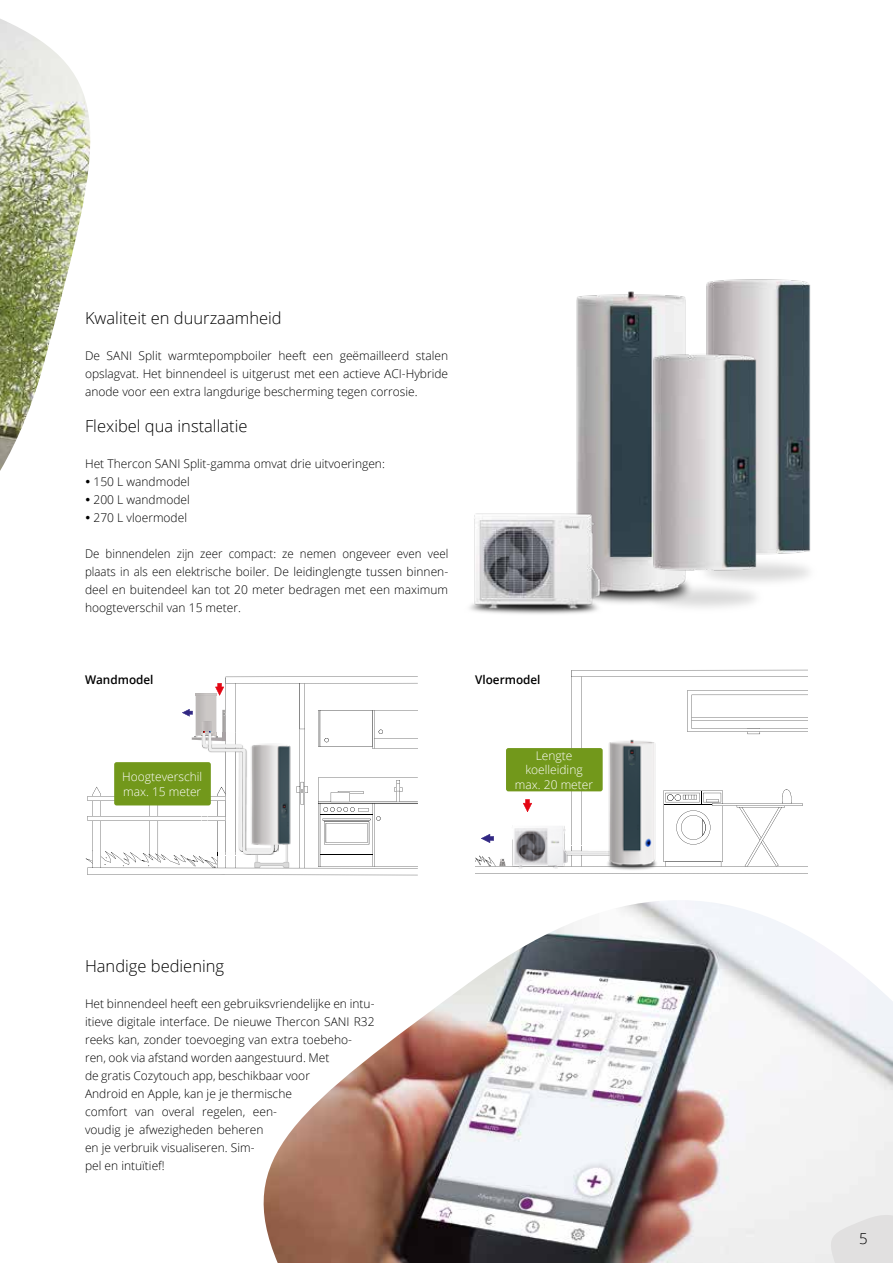
<style>
.page{position:relative;width:893px;height:1263px;background:#fff}
.page>*{position:absolute;margin:0;border:0;box-sizing:border-box;transform-origin:0 0}
.t1{font:300 16.5px "Open Sans";color:#000}
.t2{font:300 15px "Open Sans";color:#000}
.t3{font:300 12px/18px "Open Sans";color:#000}
.t4{font:300 12px/18px "Open Sans";color:#000;text-align:justify;scale:.96 1}
.t5{font:300 12px/14.4px "Open Sans";color:#fff}
.t6{font:600 12px "Open Sans";color:#000}
</style>
<div class="page">
<img style="left:263px;top:900px;width:630px;height:363px">
<svg style="left:824px;top:1206px;width:69px;height:57px;background:#e5e5e5"></svg>
<svg style="left:475px;top:670px;width:333px;height:204px"></svg>
<svg style="left:86px;top:677px;width:332px;height:198px"></svg>
<div style="left:114px;top:762px;width:97px;height:43px;background:#72981b;border-radius:2px"></div>
<img style="left:509px;top:826px;width:62px;height:45px">
<img style="left:235px;top:733px;width:70px;height:112px">
<img style="left:604px;top:728px;width:56px;height:144px">
<div style="left:506px;top:748px;width:97px;height:43px;background:#72981b;border-radius:2px"></div>
<img style="left:706px;top:279px;width:105px;height:303px">
<img style="left:576px;top:291px;width:62px;height:313px">
<img style="left:469px;top:503px;width:141px;height:111px">
<img style="left:638px;top:293px;width:132px;height:315px">
<img style="left:0;top:19px;width:91px;height:452px">
<h1 class="t1" style="left:85px;top:307px;width:198px">Kwaliteit en duurzaamheid</h1>
<p class="t3" style="left:85px;top:346px;width:365px;text-align:justify">De SANI Split warmtepompboiler heeft een geëmailleerd stalen opslagvat. Het binnendeel is uitgerust met een actieve ACI-Hybride anode voor een extra langdurige bescherming tegen corrosie.</p>
<h1 class="t1" style="left:85px;top:415px;width:164px">Flexibel qua installatie</h1>
<p class="t3" style="left:94px;top:454px;width:293px;text-indent:-9px">Het Thercon SANI Split-gamma omvat drie uitvoeringen:<br>150 L wandmodel<br>200 L wandmodel<br>270 L vloermodel</p>
<p class="t4" style="left:85px;top:544px;width:380px">De binnendelen zijn zeer compact: ze nemen ongeveer even veel plaats in als een elektrische boiler. De leidinglengte tussen binnen&shy;deel en buitendeel kan tot 20 meter bedragen met een maximum hoogteverschil van 15 meter.</p>
<p class="t6" style="left:85px;top:671px;width:70px">Wandmodel</p>
<p class="t5" style="left:122px;top:769px;width:82px">Hoogteverschil max. 15 meter</p>
<p class="t6" style="left:475px;top:671px;width:67px">Vloermodel</p>
<p class="t5" style="left:515px;top:748px;width:80px;text-align:center">Lengte koelleiding max. 20 meter</p>
<h1 class="t1" style="left:85px;top:955px;width:141px">Handige bediening</h1>
<p class="t3" style="left:85px;top:994px;width:291px">Het binnendeel heeft een gebruiksvriendelijke en intu&shy;ïtieve digitale interface. De nieuwe Thercon SANI R32 reeks kan, zonder toevoeging van extra toebeho&shy;ren, ook via afstand worden aangestuurd. Met<br>de gratis Cozytouch app, beschikbaar voor<br>Android en Apple, kan je je thermische<br>comfort van overal regelen, een-<br>voudig je afwezigheden beheren<br>en je verbruik visualiseren. Sim-<br>pel en intuïtief!</p>
<p class="t2" style="left:859px;top:1228px;width:10px">5</p>
</div>
